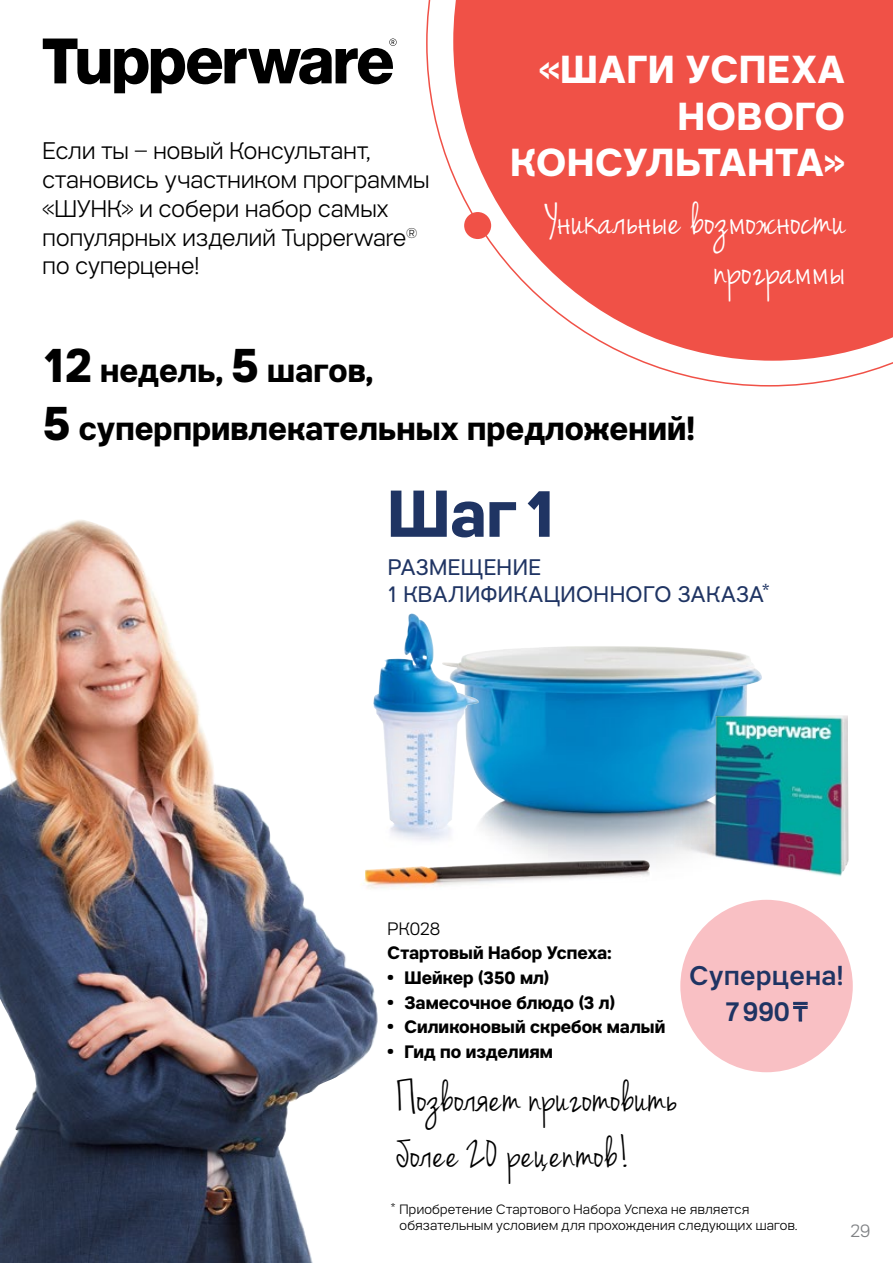
<style>
.page{position:relative;width:893px;height:1263px;background:#fff}
.page>*{position:absolute;margin:0;border:0;box-sizing:border-box;transform-origin:0 0}
.t1{font:700 66px "Tupper PRO";color:#1f3463}
.t2{font:48px/49.5px "Tupperware Handwriting";letter-spacing:.02em;color:#fff;text-align:right}
.t3{font:46.5px/55.8px "Tupperware Handwriting";letter-spacing:.02em;color:#000}
.t4{font:700 39px/46.8px "Tupper PRO";letter-spacing:.03em;color:#fff;text-align:right}
.t5{font:700 33px/57.6px "Tupper PRO";color:#000}
.t6{font:500 27px/36px "Tupper PRO";letter-spacing:.02em;color:#1f3463;text-align:center}
.t7{font:300 24px/28.8px "Tupper PRO";letter-spacing:.005em;color:#000}
.t8{font:22.5px/27px "Tupper PRO";letter-spacing:.015em;color:#1f3463}
.t9{font:700 18px "Tupper PRO";color:#000}
.t10{font:300 18px "Tupper PRO";color:#000}
.t11{font:300 18px "Tupper PRO";color:#808285}
.t12{font:300 13.5px/16.2px "Tupper PRO";letter-spacing:.015em;color:#000}
.s1{font-size:48px}
.s2{font-family:"Noto Sans";font-weight:400;font-size:26.25px}
</style>
<div class="page">
<svg style="left:426px;top:0;width:467px;height:387px"></svg>
<svg style="left:453px;top:0;width:440px;height:361px;background:#f26960"></svg>
<div style="left:464px;top:212px;width:27px;height:27px;background:#f05147;border-radius:50%"></div>
<img style="left:0;top:520px;width:378px;height:743px">
<img style="left:443px;top:646px;width:319px;height:256px">
<img style="left:666px;top:715px;width:176px;height:162px">
<img style="left:716px;top:715px;width:132px;height:158px">
<img style="left:373px;top:613px;width:70px;height:237px">
<img style="left:360px;top:860px;width:291px;height:33px">
<div style="left:680px;top:900px;width:173px;height:172px;background:#f9c0c4;border-radius:50%"></div>
<svg style="left:43px;top:39px;width:354px;height:54px"></svg>
<p class="t7" style="left:43px;top:134px;width:388px">Если ты – новый Консультант, становись участником программы «ШУНК» и собери набор самых популярных изделий Tupperware<sup>® </sup>по суперцене!</p>
<h3 class="t4" style="left:510px;top:44px;width:336px">«ШАГИ УСПЕХА<br>НОВОГО<br>КОНСУЛЬТАНТА»</h3>
<h2 class="t2" style="left:547px;top:196px;width:300px">Уникальные возможности программы</h2>
<h3 class="t5" style="left:43px;top:340px;width:654px"><span class="s1">12</span> недель, <span class="s1">5</span> шагов,<br><span class="s1">5</span> суперпривлекательных предложений!</h3>
<h1 class="t1" style="left:388px;top:460px;width:169px">Шаг 1</h1>
<p class="t8" style="left:388px;top:552px;width:383px">РАЗМЕЩЕНИЕ<br>1 КВАЛИФИКАЦИОННОГО ЗАКАЗА*</p>
<p class="t10" style="left:388px;top:914px;width:54px">РК028</p>
<p class="t9" style="left:388px;top:938px;width:225px">Стартовый Набор Успеха:</p>
<p class="t9" style="left:388px;top:963px;width:163px">• Шейкер (350 мл)</p>
<p class="t9" style="left:388px;top:988px;width:229px">• Замесочное блюдо (3 л)</p>
<p class="t9" style="left:388px;top:1012px;width:279px">• Силиконовый скребок малый</p>
<p class="t9" style="left:388px;top:1037px;width:167px">• Гид по изделиям</p>
<h3 class="t3" style="left:397px;top:1071px;width:282px">Позволяет приготовить более 20 рецептов!</h3>
<p class="t6" style="left:689px;top:956px;width:156px">Суперцена!<br>7990<span class="s2">₸</span></p>
<p class="t12" style="left:400px;top:1200px;width:399px;text-indent:-8px">* Приобретение Стартового Набора Успеха не является обязательным условием для прохождения следующих шагов.</p>
<p class="t11" style="left:850px;top:1216px;width:21px">29</p>
</div>
